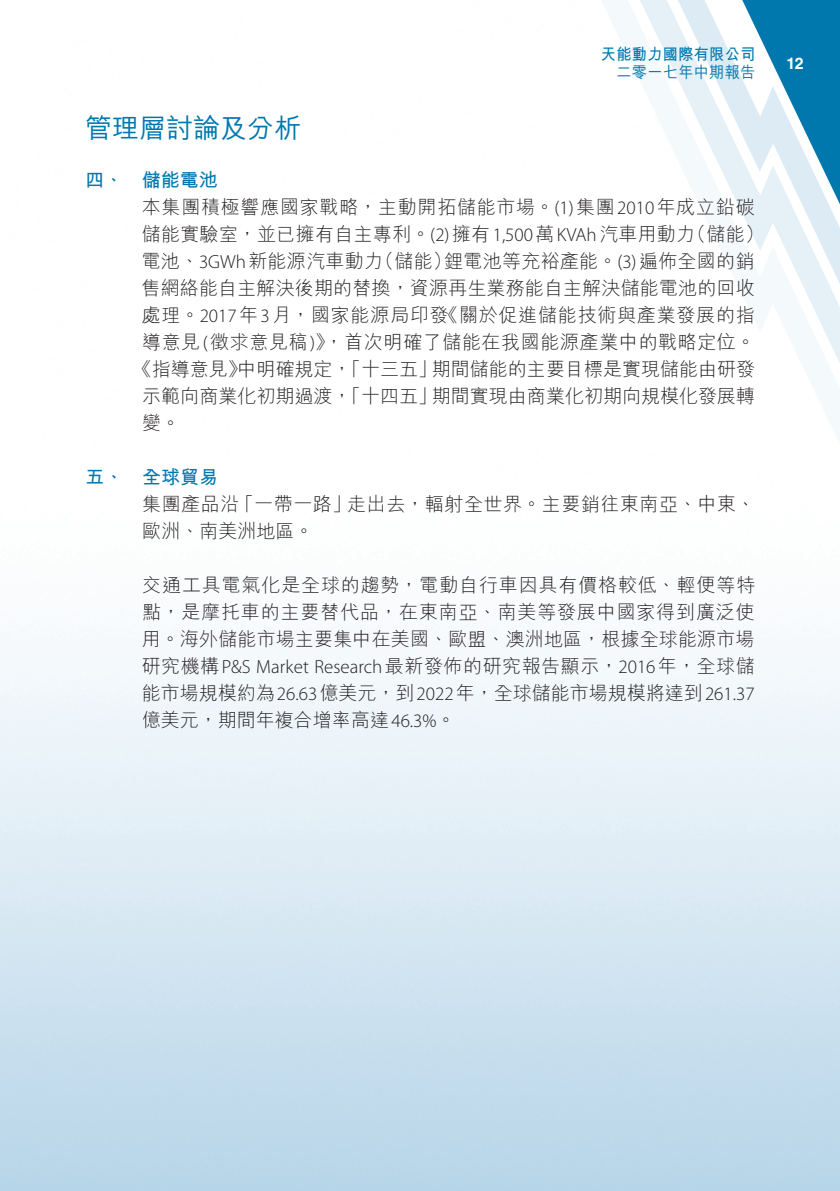
<style>
.page{position:relative;width:840px;height:1191px;background:#fff}
.page>*{position:absolute;margin:0;border:0;box-sizing:border-box;transform-origin:0 0}
.t1{font:500 27px "M Hei HK";color:#0078ae}
.t2{font:300 19px/27px "M Hei HK";letter-spacing:.015em;color:#231f20}
.t3{font:300 19px/27px "M Hei HK";letter-spacing:.04em;color:#231f20}
.t4{font:700 19px "M Hei HK";color:#0078ae}
.t5{font:700 16px "M Hei HK";letter-spacing:.015em;color:#0078ae;scale:.95 1}
.t6{font:500 16px "M Hei HK";letter-spacing:.015em;color:#0078ae;scale:.95 1}
.t7{font:700 16px "Helvetica LT Std";color:#fff}
.s1{font-family:"Myriad Pro"}
</style>
<div class="page">
<svg style="left:601px;top:0;width:238px;height:442px"></svg>
<svg style="left:639px;top:0;width:200px;height:364px"></svg>
<svg style="left:728px;top:0;width:111px;height:342px"></svg>
<p class="t5" style="left:600px;top:43px;width:164px">天能動力國際有限公司</p>
<h1 class="t1" style="left:85px;top:108px;width:217px">管理層討論及分析</h1>
<p class="t4" style="left:142px;top:166px;width:78px">儲能電池</p>
<p class="t4" style="left:85px;top:166px;width:39px">四、</p>
<p class="t6" style="left:616px;top:61px;width:148px">二零一七年中期報告</p>
<p class="t3" style="left:687px;top:193px;width:78px;text-indent:-545px">本集團積極響應國家戰略，主動開拓儲能市場。<span class="s1">( )1</span> 集團<span class="s1">2010</span>年成立鉛碳（儲能(</p>
<p class="t2" style="left:444px;top:220px;width:311px;text-indent:-302px">儲能實驗室，並已擁有自主專利。<span class="s1">( )2</span> 擁有<span class="s1">1,500</span>萬<span class="s1">KVAh</span>汽車用動力<br>鋰電池等充裕產能。<span class="s1">( )3</span> 遍佈全國的銷</p>
<p class="t2" style="left:375px;top:247px;width:78px">（儲能）</p>
<p class="t2" style="left:142px;top:247px;width:243px">電池、<span class="s1">3GWh</span>新能源汽車動力</p>
<p class="t2" style="left:141px;top:274px;width:614px">售網絡能自主解決後期的替換，資源再生業務能自主解決儲能電池的回收</p>
<p class="t3" style="left:439px;top:301px;width:317px">《關於促進儲能技術與產業發展的指</p>
<p class="t2" style="left:324px;top:301px;width:432px;text-indent:-183px">處理。<span class="s1">2017</span>年<span class="s1">3</span>月，國家能源局印發<br>，首次明確了儲能在我國能源產業中的戰略定位。</p>
<p class="t2" style="left:142px;top:328px;width:193px">導意見<span class="s1">(</span>徵求意見稿<span class="s1">)</span>》</p>
<p class="t4" style="left:85px;top:463px;width:39px">五、</p>
<p class="t2" style="left:237px;top:355px;width:201px">中明確規定「，十三五」</p>
<p class="t2" style="left:431px;top:355px;width:324px">期間儲能的主要目標是實現儲能由研發</p>
<p class="t2" style="left:133px;top:355px;width:115px">《指導意見》</p>
<p class="t2" style="left:142px;top:382px;width:296px">示範向商業化初期過渡「，十四五」變。</p>
<p class="t4" style="left:142px;top:463px;width:77px">全球貿易</p>
<p class="t2" style="left:431px;top:382px;width:324px">期間實現由商業化初期向規模化發展轉</p>
<p class="t2" style="left:347px;top:490px;width:409px">走出去，輻射全世界。主要銷往東南亞、中東、</p>
<p class="t2" style="left:142px;top:490px;width:173px">集團產品沿<br>歐洲、南美洲地區。</p>
<p class="t2" style="left:142px;top:571px;width:615px;text-align:justify">交通工具電氣化是全球的趨勢，電動自行車因具有價格較低、輕便等特點，是摩托車的主要替代品，在東南亞、南美等發展中國家得到廣泛使用。海外儲能市場主要集中在美國、歐盟、澳洲地區，根據全球能源市場研究機構<span class="s1">P S&amp; Market Research</span>最新發佈的研究報告顯示，<span class="s1">2016</span>年，全球儲能市場規模約為<span class="s1">26.63</span>億美元，到<span class="s1">2022</span>年，全球儲能市場規模將達到<span class="s1">261.37</span>億美元，期間年複合增率高達<span class="s1">46.3%</span>。</p>
<p class="t2" style="left:234px;top:490px;width:118px">「一帶一路」</p>
<p class="t7" style="left:786px;top:54px;width:19px">12</p>
</div>
